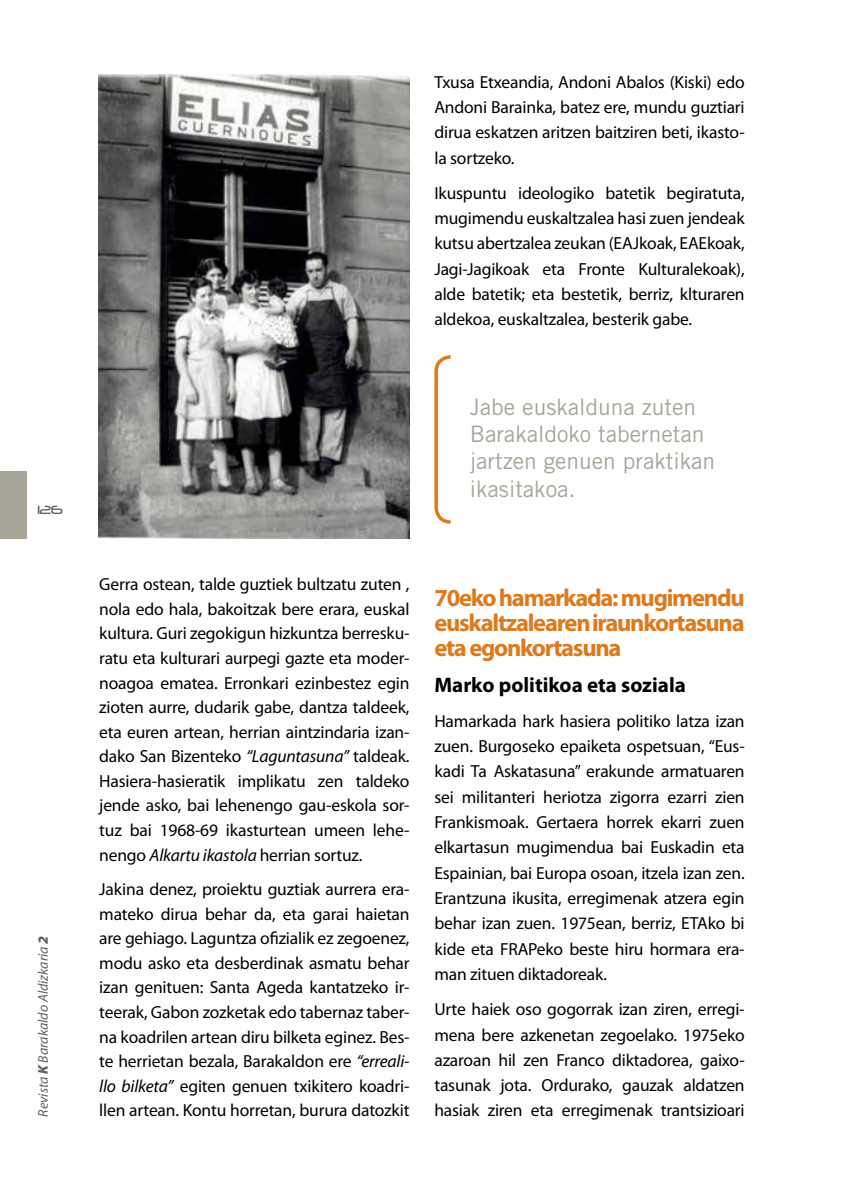
<style>
.page{position:relative;width:844px;height:1191px;background:#fff}
.page>*{position:absolute;margin:0;border:0;box-sizing:border-box;transform-origin:0 0}
.t1{font:700 24.5px/25.4px "Myriad Pro";letter-spacing:-.05em;color:#df7a1c;text-align:justify}
.t2{font:22.75px/27.3px "Trade Gothic";color:#a7a699}
.t3{font:700 21px "Myriad Pro";color:#000}
.t4{font:17.5px/25.4px "Myriad Pro";letter-spacing:-.01em;color:#000;text-align:justify}
.t5{font:italic 14px "Myriad Pro";color:#5f6062}
.t6{font:14px "Neuropol";color:#5f6062}
.s1{font-weight:900}
.s2{font-style:italic}
</style>
<div class="page">
<div style="left:0;top:471px;width:27px;height:67px;background:#a7a699"></div>
<img style="left:99px;top:74px;width:310px;height:464px">
<svg style="left:434px;top:355px;width:17px;height:169px"></svg>
<p class="t6" style="left:37px;top:502px;width:27px">126</p>
<p class="t5" style="left:34px;top:1116px;width:182px;rotate:-90deg">Revista <span class="s1">K</span> Barakaldo Aldizkaria <span class="s1">2</span></p>
<p class="t4" style="left:434px;top:69px;width:312px">Txusa Etxeandia, Andoni Abalos (Kiski) edo Andoni Barainka, batez ere, mundu guztiari dirua eskatzen aritzen baitziren beti, ikasto&shy;la sortzeko.</p>
<p class="t4" style="left:434px;top:180px;width:312px">Ikuspuntu ideologiko batetik begiratuta, mugimendu euskaltzalea hasi zuen jendeak kutsu abertzalea zeukan (EAJkoak, EAEkoak, Jagi-Jagikoak eta Fronte Kulturalekoak), alde batetik; eta bestetik, berriz, klturaren aldekoa, euskaltzalea, besterik gabe.</p>
<h2 class="t2" style="left:469px;top:393px;width:247px">Jabe euskalduna zuten<br>Barakaldoko tabernetan jartzen genuen praktikan ikasitakoa.</h2>
<p class="t4" style="left:99px;top:572px;width:312px;line-height:24.5px">Gerra ostean, talde guztiek bultzatu zuten , nola edo hala, bakoitzak bere erara, euskal kultura. Guri zegokigun hizkuntza berresku&shy;ratu eta kulturari aurpegi gazte eta moder&shy;noagoa ematea. Erronkari ezinbestez egin zioten aurre, dudarik gabe, dantza taldeek, eta euren artean, herrian aintzindaria izan&shy;dako San Bizenteko <span class="s2">“Laguntasuna”</span> taldeak.<br>Hasiera-hasieratik implikatu zen taldeko jende asko, bai lehenengo gau-eskola sor&shy;tuz bai 1968-69 ikasturtean umeen lehe&shy;nengo <span class="s2">Alkartu ikastola</span> herrian sortuz.</p>
<p class="t4" style="left:99px;top:876px;width:312px;line-height:24.5px">Jakina denez, proiektu guztiak aurrera era&shy;mateko dirua behar da, eta garai haietan are gehiago. Laguntza ofizialik ez zegoenez, modu asko eta desberdinak asmatu behar izan genituen: Santa Ageda kantatzeko ir&shy;teerak, Gabon zozketak edo tabernaz taber&shy;na koadrilen artean diru bilketa eginez. Bes&shy;te herrietan bezala, Barakaldon ere <span class="s2">“erreali&shy;llo bilketa”</span> egiten genuen txikitero koadri&shy;llen artean. Kontu horretan, burura datozkit</p>
<h1 class="t1" style="left:434px;top:584px;width:312px">70eko hamarkada: mugimendu euskaltzalearen iraunkortasuna eta egonkortasuna</h1>
<p class="t3" style="left:434px;top:671px;width:253px">Marko politikoa eta soziala</p>
<p class="t4" style="left:434px;top:708px;width:312px">Hamarkada hark hasiera politiko latza izan zuen. Burgoseko epaiketa ospetsuan, “Eus&shy;kadi Ta Askatasuna” erakunde armatuaren sei militanteri heriotza zigorra ezarri zien Frankismoak. Gertaera horrek ekarri zuen elkartasun mugimendua bai Euskadin eta Espainian, bai Europa osoan, itzela izan zen.<br>Erantzuna ikusita, erregimenak atzera egin behar izan zuen. 1975ean, berriz, ETAko bi kide eta FRAPeko beste hiru hormara era&shy;man zituen diktadoreak.</p>
<p class="t4" style="left:434px;top:996px;width:312px">Urte haiek oso gogorrak izan ziren, erregi&shy;mena bere azkenetan zegoelako. 1975eko azaroan hil zen Franco diktadorea, gaixo&shy;tasunak jota. Ordurako, gauzak aldatzen hasiak ziren eta erregimenak trantsizioari</p>
</div>
